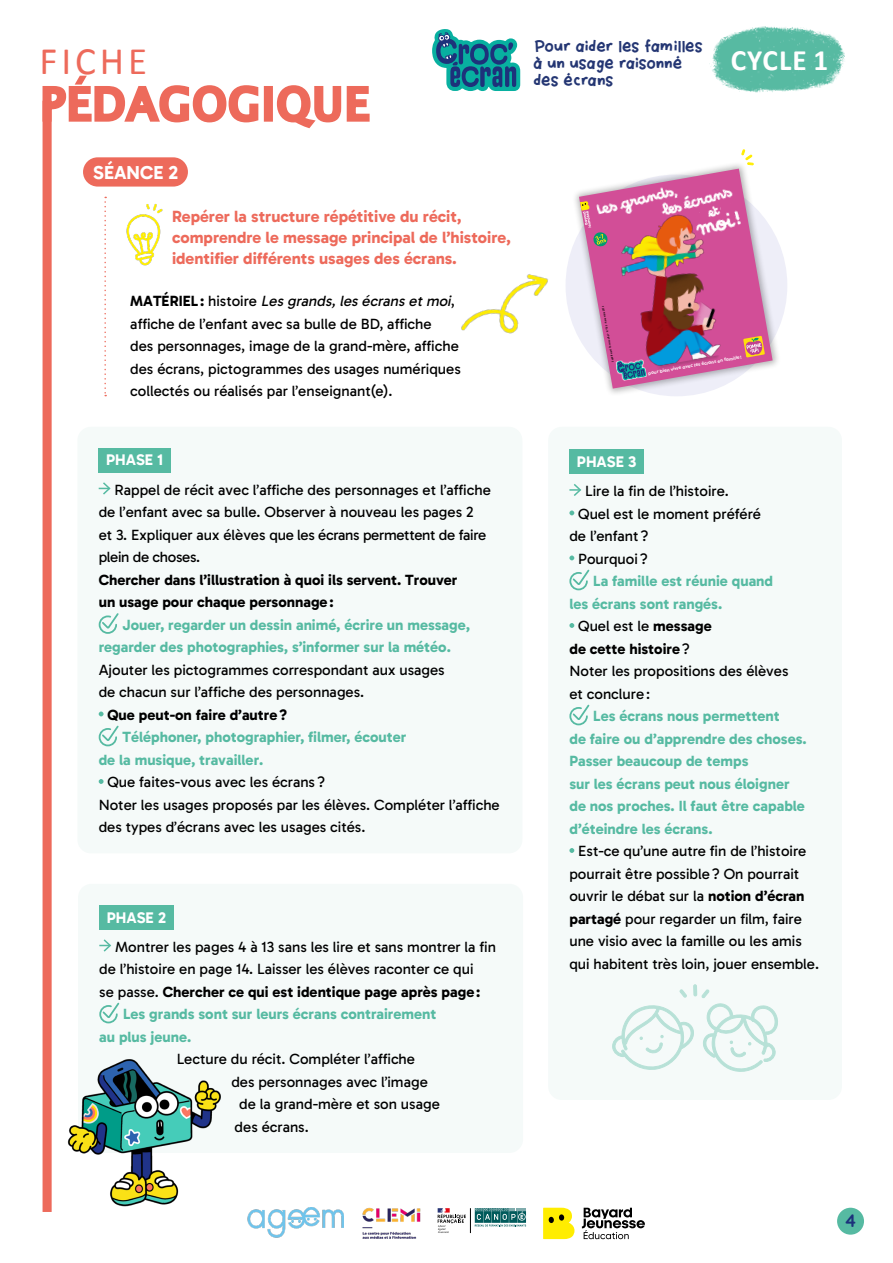
<style>
.page{position:relative;width:893px;height:1263px;background:#fff}
.page>*{position:absolute;margin:0;border:0;box-sizing:border-box;transform-origin:0 0}
.t1{font:39px "Calibri";letter-spacing:.1em;color:#ed6a5b}
.t2{font:700 29.7px "Calibri";letter-spacing:.04em;color:#fff}
.t3{font:19.05px "Gabarito";color:#fff}
.t4{font:700 18px "Quicksand";color:#1c317b}
.t5{font:16.5px/21px "Gabarito";color:#ed6a5b}
.t6{font:15.6px "Gabarito";color:#fff}
.t7{font:800 15.45px/17.2px "Papercut";color:#243673}
.t8{font:15px/22.5px "Gabarito";color:#000}
.t9{font:15px/22.5px "Gabarito";color:#56baa2}
.t10{font:700 4.65px "Uniform Rnd";color:#fff}
.t11{font:500 2.7px "Uniform Rnd Cond";color:#000}
.s1{font-style:italic}
</style>
<div class="page">
<svg style="left:438px;top:1208px;width:88px;height:25px"></svg>
<img style="left:362px;top:1208px;width:59px;height:31px">
<svg style="left:543px;top:1208px;width:31px;height:31px"></svg>
<svg style="left:582px;top:1208px;width:63px;height:31px"></svg>
<img style="left:248px;top:1208px;width:96px;height:30px">
<svg style="left:432px;top:29px;width:88px;height:62px"></svg>
<div style="left:43px;top:101px;width:9px;height:1111px;background:#ed6a5b"></div>
<div style="left:264px;top:86px;width:9px;height:36px;background:#ed6a5b"></div>
<svg style="left:276px;top:85px;width:94px;height:44px"></svg>
<svg style="left:42px;top:75px;width:217px;height:50px"></svg>
<img style="left:709px;top:26px;width:136px;height:67px">
<div style="left:837px;top:1208px;width:27px;height:27px;background:#56baa2;border-radius:50%"></div>
<div style="left:83px;top:157px;width:105px;height:30px;background:#ed6a5b;border-radius:15px"></div>
<svg style="left:104px;top:197px;width:2px;height:199px"></svg>
<img style="left:126px;top:203px;width:37px;height:63px">
<div style="left:77px;top:427px;width:445px;height:426px;background:#f5faf9;border-radius:14px"></div>
<div style="left:99px;top:448px;width:72px;height:24px;background:#56baa2"></div>
<svg style="left:99px;top:482px;width:12px;height:13px"></svg>
<svg style="left:98px;top:613px;width:21px;height:21px"></svg>
<svg style="left:99px;top:711px;width:5px;height:5px"></svg>
<svg style="left:98px;top:725px;width:21px;height:22px"></svg>
<svg style="left:99px;top:779px;width:5px;height:5px"></svg>
<div style="left:78px;top:884px;width:445px;height:269px;background:#f5faf9;border-radius:14px"></div>
<div style="left:99px;top:905px;width:75px;height:24px;background:#56baa2"></div>
<svg style="left:99px;top:939px;width:12px;height:13px"></svg>
<svg style="left:99px;top:1002px;width:21px;height:22px"></svg>
<div style="left:548px;top:427px;width:294px;height:673px;background:#f5faf9;border-radius:14px"></div>
<div style="left:569px;top:449px;width:75px;height:25px;background:#56baa2"></div>
<svg style="left:569px;top:484px;width:13px;height:12px"></svg>
<svg style="left:569px;top:510px;width:5px;height:5px"></svg>
<svg style="left:569px;top:555px;width:5px;height:5px"></svg>
<svg style="left:569px;top:569px;width:21px;height:22px"></svg>
<svg style="left:569px;top:623px;width:5px;height:5px"></svg>
<svg style="left:569px;top:704px;width:21px;height:22px"></svg>
<svg style="left:569px;top:848px;width:5px;height:5px"></svg>
<img style="left:67px;top:1059px;width:154px;height:148px">
<svg style="left:612px;top:984px;width:166px;height:88px"></svg>
<img style="left:461px;top:274px;width:87px;height:60px">
<div style="left:571px;top:161px;width:209px;height:235px;background:#000;opacity:.3"></div>
<svg style="left:579px;top:149px;width:194px;height:240px"></svg>
<p class="t7" style="left:533px;top:38px;width:171px">Pour aider les familles à un usage raisonné des écrans</p>
<h1 class="t1" style="left:40px;top:34px;width:109px">FICHE</h1>
<h2 class="t2" style="left:731px;top:39px;width:99px">CYCLE 1</h2>
<p class="t3" style="left:93px;top:160px;width:87px">SÉANCE 2</p>
<p class="t5" style="left:172px;top:206px;width:340px">Repérer la structure répétitive du récit, comprendre le message principal de l’histoire, identifier différents usages des écrans.</p>
<p class="t8" style="left:130px;top:290px;width:332px">MAT É R I E L : h i s t o i r e <span class="s1">Lesgrands,lesécransetmoi</span>, affiche de l’enfant avec sa bulle de BD, affiche<br>des personnages, image de la grand-mère, affiche des écrans, pictogrammes des usages numériques collectés ou réalisés par l’enseignant(e).</p>
<p class="t6" style="left:106px;top:450px;width:58px">PHASE 1</p>
<p class="t8" style="left:99px;top:478px;width:394px;text-indent:16px">Rappel de récit avec l’affiche des personnages et l’affiche de l’enfant avec sa bulle. Observer à nouveau les pages 2 et 3. Expliquer aux élèves que les écrans permettent de faire plein de choses.<br>Chercher dans l’illustration à quoi ils servent. Trouver<br>un usage pour chaque personnage:</p>
<p class="t9" style="left:99px;top:613px;width:373px;text-indent:24px">Jouer, regarder un dessin animé, écrire un message, regarder des photographies, s’informer sur la météo.</p>
<p class="t8" style="left:99px;top:658px;width:348px">Ajouter les pictogrammes correspondant aux usages</p>
<p class="t8" style="left:99px;top:681px;width:267px">de chacun sur l’affiche des personnages.</p>
<p class="t8" style="left:107px;top:703px;width:181px">Que peut-on faire d’autre?</p>
<p class="t9" style="left:99px;top:726px;width:309px;text-indent:24px">Téléphoner, photographier, filmer, écouter de la musique, travailler.</p>
<p class="t8" style="left:99px;top:771px;width:403px;text-indent:9px">Que faites-vous avec les écrans?<br>Noter les usages proposés par les élèves. Compléter l’affiche des types d’écrans avec les usages cités.</p>
<p class="t6" style="left:107px;top:907px;width:61px">PHASE 2</p>
<p class="t8" style="left:99px;top:935px;width:398px;text-indent:16px">Montrer les pages 4 à 13 sans les lire et sans montrer la fin de l’histoire en page 14. Laisser les élèves raconter ce qui<br>se passe. Chercher ce qui est identique page après page:</p>
<p class="t9" style="left:99px;top:1003px;width:338px;text-indent:24px">Les grands sont sur leurs écrans contrairement au plus jeune.</p>
<p class="t8" style="left:177px;top:1048px;width:240px">Lecture du récit. Compléter l’affiche</p>
<p class="t8" style="left:231px;top:1070px;width:198px">des personnages avec l’image</p>
<p class="t8" style="left:239px;top:1093px;width:202px">de la grand-mère et son usage</p>
<p class="t8" style="left:235px;top:1115px;width:76px">des écrans.</p>
<p class="t11" style="left:611px;top:362px;width:58px;rotate:-100deg">Supplément <span class="s1">Pomme d’Api</span> - N° 705 - Novembre 2024</p>
<p class="t10" style="left:648px;top:370px;width:96px;rotate:-10deg">pour bien vivre avec les écrans en famille!</p>
<p class="t6" style="left:577px;top:452px;width:61px">PHASE 3</p>
<p class="t8" style="left:585px;top:480px;width:145px">Lire la fin de l’histoire.</p>
<p class="t8" style="left:578px;top:502px;width:184px">Quel est le moment préféré</p>
<p class="t8" style="left:569px;top:525px;width:81px">de l’enfant?</p>
<p class="t8" style="left:578px;top:547px;width:71px">Pourquoi?</p>
<p class="t9" style="left:569px;top:570px;width:205px;text-indent:24px">La famille est réunie quand les écrans sont rangés.</p>
<p class="t8" style="left:569px;top:615px;width:221px;text-indent:9px">Quel est le message<br>de cette histoire?<br>Noter les propositions des élèves et conclure:</p>
<p class="t9" style="left:569px;top:705px;width:239px;text-indent:24px">Les écrans nous permettent<br>de faire ou d’apprendre des choses.<br>Passer beaucoup de temps<br>sur les écrans peut nous éloigner de nos proches. Il faut être capable d’éteindre les écrans.</p>
<p class="t8" style="left:569px;top:840px;width:251px;text-indent:9px">Est-ce qu’une autre fin de l’histoire pourrait être possible? On pourrait ouvrir le débat sur la notion d’écran partagé pour regarder un film, faire une visio avec la famille ou les amis qui habitent très loin, jouer ensemble.</p>
<p class="t4" style="left:844px;top:1206px;width:14px">4</p>
</div>
